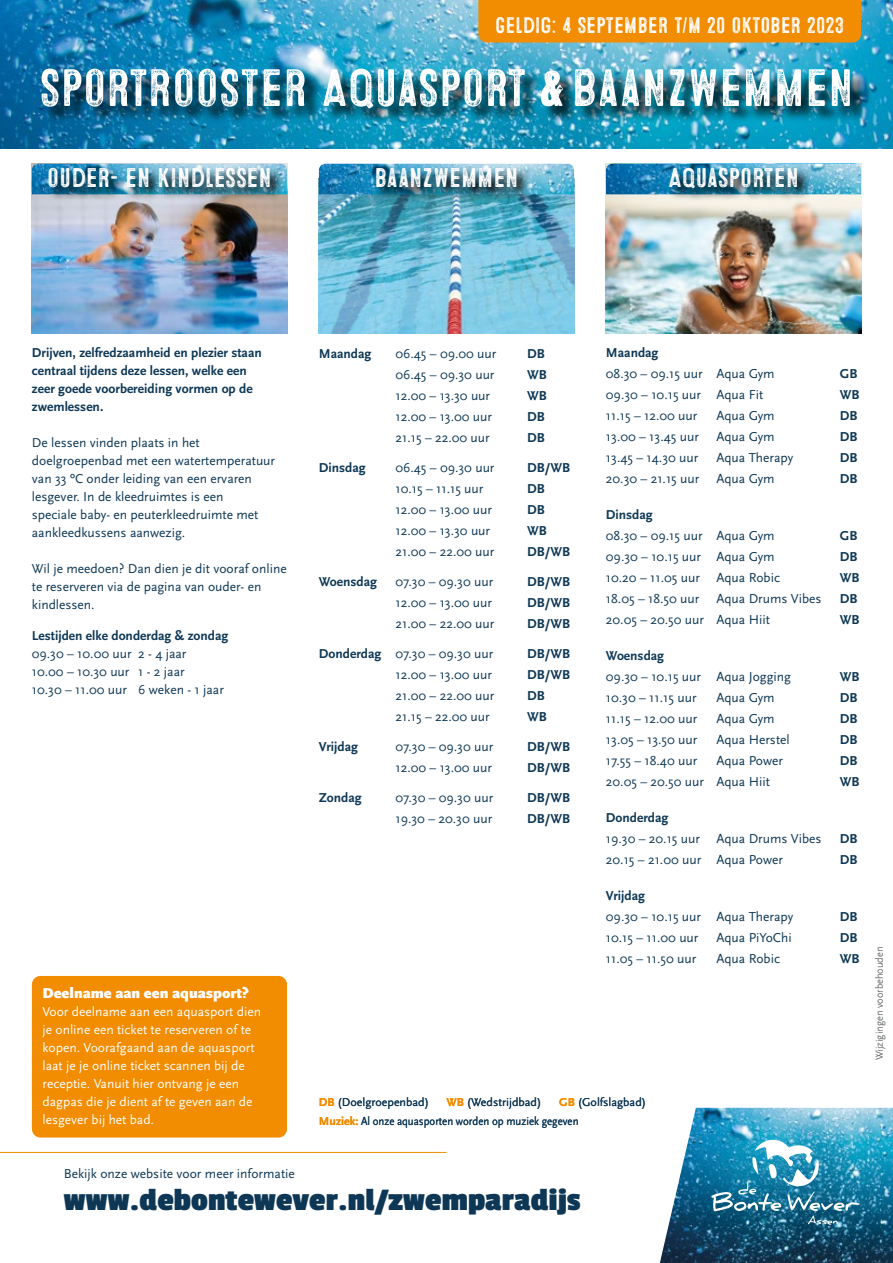
<style>
.page{position:relative;width:893px;height:1263px;background:#fff}
.page>*{position:absolute;margin:0;border:0;box-sizing:border-box;transform-origin:0 0}
.t1{font:52.5px "Microbrew Soft Four";color:#fff}
.t2{font:700 33px "Passion One";color:#0d3755}
.t3{font:27px "Microbrew Soft Four";color:#fff}
.t4{font:22.5px "Microbrew Soft Four";color:#fff}
.t5{font:900 15px "Scala Sans OT";color:#fff}
.t6{font:13.5px/18px "Scala Sans OT";color:#0d3755}
.t7{font:700 13.5px/18px "Scala Sans OT";color:#0d3755}
.t8{font:13.5px/18px "Scala Sans OT";color:#fff}
.t9{font:12px/19.5px "Scala Sans OT";color:#0d3755}
.t10{font:300 10.5px "Scala Sans OT";color:#73797c}
.s1{font-family:"Gustav";font-weight:900}
.s2{font-weight:700}
.s3{font-weight:700;color:#f28c00}
</style>
<div class="page">
<img style="left:0;top:0;width:893px;height:149px">
<div style="left:478px;top:0;width:383px;height:43px;background:#f28c00"></div>
<div style="left:43px;top:70px;width:824px;height:55px;background:#000;opacity:.8"></div>
<img style="left:660px;top:1108px;width:233px;height:155px">
<img style="left:712px;top:1140px;width:148px;height:84px">
<div style="left:32px;top:976px;width:255px;height:161px;background:#f28c00;border-radius:9px"></div>
<hr style="left:0;top:1152px;width:446px;height:1px;background:#f28c00">
<img style="left:606px;top:194px;width:255px;height:140px">
<img style="left:606px;top:164px;width:255px;height:30px">
<img style="left:667px;top:166px;width:144px;height:36px">
<img style="left:319px;top:194px;width:255px;height:140px">
<img style="left:319px;top:164px;width:255px;height:30px">
<img style="left:374px;top:166px;width:157px;height:35px">
<img style="left:32px;top:194px;width:255px;height:140px">
<img style="left:32px;top:164px;width:255px;height:30px">
<img style="left:47px;top:166px;width:237px;height:35px">
<h3 class="t4" style="left:495px;top:12px;width:350px">GELDIG: 4 SEPTEMBER T/M 20 OKTOBER 2023</h3>
<h1 class="t1" style="left:39px;top:58px;width:816px">SPORTROOSTER AQUASPORT <span class="s1">&amp;</span> BAANZWEMMEN</h1>
<h3 class="t3" style="left:47px;top:163px;width:226px">OUDER- EN KINDLESSEN</h3>
<h3 class="t3" style="left:374px;top:163px;width:146px">BAANZWEMMEN</h3>
<h3 class="t3" style="left:668px;top:163px;width:133px">AQUASPORTEN</h3>
<p class="t7" style="left:32px;top:344px;width:231px">Drijven, zelfredzaamheid en plezier staan centraal tijdens deze lessen, welke een zeer goede voorbereiding vormen op de zwemlessen.</p>
<p class="t6" style="left:32px;top:434px;width:245px">De lessen vinden plaats in het doelgroepenbad met een watertemperatuur van 33 ºC onder leiding van een ervaren lesgever. In de kleedruimtes is een<br>speciale baby- en peuterkleedruimte met aankleedkussens aanwezig.</p>
<p class="t6" style="left:32px;top:560px;width:256px">Wil je meedoen? Dan dien je dit vooraf online te reserveren via de pagina van ouder- en kindlessen.</p>
<p class="t7" style="left:32px;top:626px;width:198px">Lestijden elke donderdag &amp; zondag</p>
<p class="t6" style="left:32px;top:644px;width:194px">09.30 – 10.00 uur 2 - 4 jaar<br>10.00 – 10.30 uur 1 - 2 jaar<br>10.30 – 11.00 uur 6 weken - 1 jaar</p>
<p class="t5" style="left:43px;top:984px;width:208px">Deelname aan een aquasport?</p>
<p class="t8" style="left:43px;top:1003px;width:220px">Voor deelname aan een aquasport dien je online een ticket te reserveren of te kopen. Voorafgaand aan de aquasport laat je je online ticket scannen bij de receptie. Vanuit hier ontvang je een dagpas die je dient af te geven aan de lesgever bij het bad.</p>
<p class="t6" style="left:64px;top:1164px;width:233px">Bekijk onze website voor meer informatie</p>
<p class="t7" style="left:319px;top:345px;width:54px">Maandag</p>
<p class="t6" style="left:395px;top:345px;width:102px">06.45 – 09.00 uur</p>
<p class="t7" style="left:527px;top:345px;width:19px">DB</p>
<p class="t6" style="left:395px;top:366px;width:101px">06.45 – 09.30 uur</p>
<p class="t7" style="left:527px;top:366px;width:21px">WB</p>
<p class="t6" style="left:395px;top:387px;width:96px">12.00 – 13.30 uur</p>
<p class="t7" style="left:527px;top:387px;width:21px">WB</p>
<p class="t6" style="left:395px;top:408px;width:98px">12.00 – 13.00 uur</p>
<p class="t7" style="left:527px;top:408px;width:19px">DB</p>
<p class="t6" style="left:395px;top:429px;width:96px">21.15 – 22.00 uur</p>
<p class="t7" style="left:527px;top:429px;width:19px">DB</p>
<p class="t7" style="left:319px;top:459px;width:48px">Dinsdag</p>
<p class="t6" style="left:395px;top:459px;width:101px">06.45 – 09.30 uur</p>
<p class="t7" style="left:527px;top:459px;width:44px">DB/WB</p>
<p class="t6" style="left:395px;top:480px;width:89px">10.15 – 11.15 uur</p>
<p class="t7" style="left:527px;top:480px;width:19px">DB</p>
<p class="t6" style="left:395px;top:501px;width:98px">12.00 – 13.00 uur</p>
<p class="t7" style="left:527px;top:501px;width:19px">DB</p>
<p class="t6" style="left:395px;top:522px;width:96px">12.00 – 13.30 uur</p>
<p class="t7" style="left:527px;top:522px;width:21px">WB</p>
<p class="t6" style="left:395px;top:543px;width:100px">21.00 – 22.00 uur</p>
<p class="t7" style="left:527px;top:543px;width:44px">DB/WB</p>
<p class="t7" style="left:319px;top:573px;width:60px">Woensdag</p>
<p class="t6" style="left:395px;top:573px;width:99px">07.30 – 09.30 uur</p>
<p class="t7" style="left:527px;top:573px;width:44px">DB/WB</p>
<p class="t6" style="left:395px;top:594px;width:98px">12.00 – 13.00 uur</p>
<p class="t7" style="left:527px;top:594px;width:44px">DB/WB</p>
<p class="t6" style="left:395px;top:615px;width:100px">21.00 – 22.00 uur</p>
<p class="t7" style="left:527px;top:615px;width:44px">DB/WB</p>
<p class="t6" style="left:319px;top:645px;width:176px"><span class="s2">Donderdag</span> 07.30 – 09.30 uur</p>
<p class="t7" style="left:527px;top:645px;width:44px">DB/WB</p>
<p class="t6" style="left:395px;top:666px;width:98px">12.00 – 13.00 uur</p>
<p class="t7" style="left:527px;top:666px;width:44px">DB/WB</p>
<p class="t6" style="left:395px;top:687px;width:100px">21.00 – 22.00 uur</p>
<p class="t7" style="left:527px;top:687px;width:19px">DB</p>
<p class="t6" style="left:395px;top:708px;width:96px">21.15 – 22.00 uur</p>
<p class="t7" style="left:527px;top:708px;width:21px">WB</p>
<p class="t7" style="left:319px;top:738px;width:41px">Vrijdag</p>
<p class="t6" style="left:395px;top:738px;width:99px">07.30 – 09.30 uur</p>
<p class="t7" style="left:527px;top:738px;width:44px">DB/WB</p>
<p class="t6" style="left:395px;top:759px;width:98px">12.00 – 13.00 uur</p>
<p class="t7" style="left:527px;top:759px;width:44px">DB/WB</p>
<p class="t7" style="left:319px;top:789px;width:44px">Zondag</p>
<p class="t6" style="left:395px;top:789px;width:99px">07.30 – 09.30 uur</p>
<p class="t7" style="left:527px;top:789px;width:44px">DB/WB</p>
<p class="t6" style="left:395px;top:810px;width:98px">19.30 – 20.30 uur</p>
<p class="t7" style="left:527px;top:810px;width:44px">DB/WB</p>
<p class="t7" style="left:606px;top:344px;width:54px">Maandag</p>
<p class="t6" style="left:606px;top:365px;width:170px">08.30 – 09.15 uur Aqua Gym</p>
<p class="t7" style="left:840px;top:365px;width:19px">GB</p>
<p class="t6" style="left:606px;top:386px;width:159px">09.30 – 10.15 uur Aqua Fit</p>
<p class="t7" style="left:840px;top:386px;width:21px">WB</p>
<p class="t6" style="left:606px;top:407px;width:93px">11.15 – 12.00 uur</p>
<p class="t6" style="left:716px;top:407px;width:60px">Aqua Gym</p>
<p class="t7" style="left:840px;top:407px;width:19px">DB</p>
<p class="t6" style="left:606px;top:428px;width:95px">13.00 – 13.45 uur</p>
<p class="t6" style="left:716px;top:428px;width:60px">Aqua Gym</p>
<p class="t7" style="left:840px;top:428px;width:19px">DB</p>
<p class="t6" style="left:606px;top:449px;width:94px">13.45 – 14.30 uur</p>
<p class="t6" style="left:716px;top:449px;width:78px">Aqua Therapy</p>
<p class="t7" style="left:840px;top:449px;width:19px">DB</p>
<p class="t6" style="left:606px;top:470px;width:95px">20.30 – 21.15 uur</p>
<p class="t6" style="left:716px;top:470px;width:60px">Aqua Gym</p>
<p class="t7" style="left:840px;top:470px;width:19px">DB</p>
<p class="t7" style="left:606px;top:506px;width:48px">Dinsdag</p>
<p class="t6" style="left:606px;top:527px;width:170px">08.30 – 09.15 uur Aqua Gym</p>
<p class="t7" style="left:840px;top:527px;width:19px">GB</p>
<p class="t6" style="left:606px;top:548px;width:170px">09.30 – 10.15 uur Aqua Gym</p>
<p class="t7" style="left:840px;top:548px;width:19px">DB</p>
<p class="t6" style="left:606px;top:569px;width:176px">10.20 – 11.05 uur Aqua Robic</p>
<p class="t7" style="left:840px;top:569px;width:21px">WB</p>
<p class="t6" style="left:606px;top:590px;width:95px">18.05 – 18.50 uur</p>
<p class="t6" style="left:716px;top:590px;width:107px">Aqua Drums Vibes</p>
<p class="t7" style="left:840px;top:590px;width:19px">DB</p>
<p class="t6" style="left:606px;top:611px;width:165px">20.05 – 20.50 uur Aqua Hiit</p>
<p class="t7" style="left:840px;top:611px;width:21px">WB</p>
<p class="t7" style="left:606px;top:647px;width:60px">Woensdag</p>
<p class="t6" style="left:606px;top:668px;width:187px">09.30 – 10.15 uur Aqua Jogging</p>
<p class="t7" style="left:840px;top:668px;width:21px">WB</p>
<p class="t6" style="left:606px;top:689px;width:92px">10.30 – 11.15 uur</p>
<p class="t6" style="left:716px;top:689px;width:60px">Aqua Gym</p>
<p class="t7" style="left:840px;top:689px;width:19px">DB</p>
<p class="t6" style="left:606px;top:710px;width:93px">11.15 – 12.00 uur</p>
<p class="t6" style="left:716px;top:710px;width:60px">Aqua Gym</p>
<p class="t7" style="left:840px;top:710px;width:19px">DB</p>
<p class="t6" style="left:606px;top:731px;width:93px">13.05 – 13.50 uur</p>
<p class="t6" style="left:716px;top:731px;width:75px">Aqua Herstel</p>
<p class="t7" style="left:840px;top:731px;width:19px">DB</p>
<p class="t6" style="left:606px;top:752px;width:93px">17.55 – 18.40 uur</p>
<p class="t6" style="left:716px;top:752px;width:68px">Aqua Power</p>
<p class="t7" style="left:840px;top:752px;width:19px">DB</p>
<p class="t6" style="left:606px;top:773px;width:165px">20.05 – 20.50 uur Aqua Hiit</p>
<p class="t7" style="left:840px;top:773px;width:21px">WB</p>
<p class="t7" style="left:606px;top:809px;width:64px">Donderdag</p>
<p class="t6" style="left:606px;top:830px;width:217px">19.30 – 20.15 uur Aqua Drums Vibes</p>
<p class="t7" style="left:840px;top:830px;width:19px">DB</p>
<p class="t6" style="left:606px;top:851px;width:179px">20.15 – 21.00 uur Aqua Power</p>
<p class="t7" style="left:840px;top:851px;width:19px">DB</p>
<p class="t7" style="left:606px;top:887px;width:41px">Vrijdag</p>
<p class="t6" style="left:606px;top:908px;width:189px">09.30 – 10.15 uur Aqua Therapy</p>
<p class="t7" style="left:840px;top:908px;width:19px">DB</p>
<p class="t6" style="left:606px;top:929px;width:94px">10.15 – 11.00 uur</p>
<p class="t6" style="left:716px;top:929px;width:77px">Aqua PiYoChi</p>
<p class="t7" style="left:840px;top:929px;width:19px">DB</p>
<p class="t6" style="left:606px;top:950px;width:92px">11.05 – 11.50 uur</p>
<p class="t6" style="left:716px;top:950px;width:65px">Aqua Robic</p>
<p class="t7" style="left:840px;top:950px;width:21px">WB</p>
<p class="t9" style="left:319px;top:1092px;width:329px;text-indent:240px"><span class="s3">GB</span> (Golfslagbad)<br><span class="s3">Muziek:</span> Al onze aquasporten worden op muziek gegeven</p>
<p class="t9" style="left:319px;top:1092px;width:112px"><span class="s3">DB</span> (Doelgroepenbad)</p>
<p class="t9" style="left:446px;top:1092px;width:96px"><span class="s3">WB</span> (Wedstrijdbad)</p>
<h2 class="t2" style="left:64px;top:1182px;width:518px">www.debontewever.nl/zwemparadijs</h2>
<p class="t10" style="left:874px;top:1060px;width:115px;rotate:-90deg">Wijzigingen voorbehouden</p>
</div>
